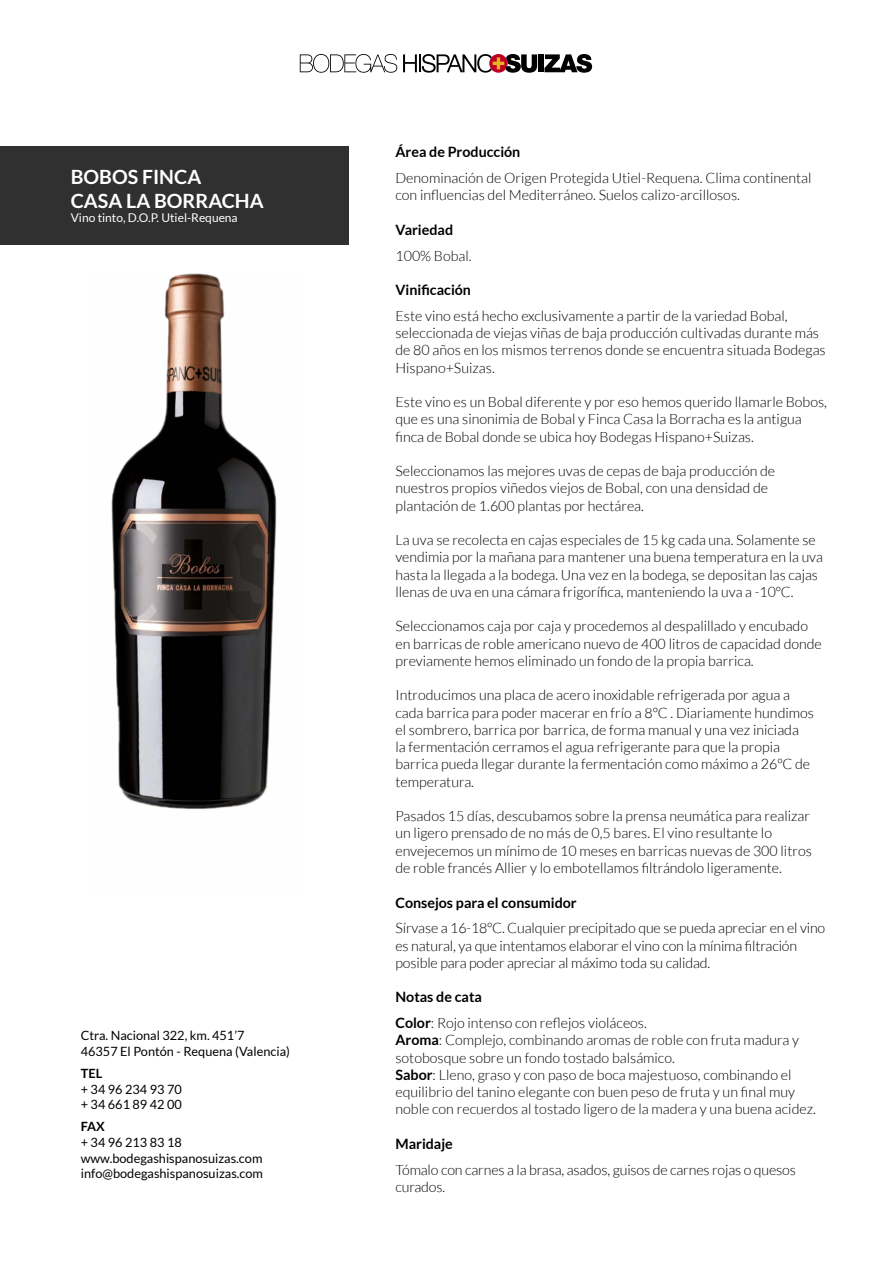
<style>
.page{position:relative;width:893px;height:1263px;background:#fff}
.page>*{position:absolute;margin:0;border:0;box-sizing:border-box;transform-origin:0 0}
.t1{font:700 19.65px/23.5px "Lato";color:#fff}
.t2{font:300 14.25px/17.2px "Lato";color:#000}
.t3{font:700 14.25px "Lato";color:#000}
.t4{font:12.75px/15.8px "Lato";color:#000}
.t5{font:700 12.75px "Lato";color:#000}
.t6{font:12px "Lato";color:#fff}
.s1{font-weight:700}
</style>
<div class="page">
<div style="left:0;top:146px;width:349px;height:98px;background:#303030"></div>
<div style="left:538px;top:54px;width:6px;height:18px;background:#000"></div>
<svg style="left:544px;top:54px;width:48px;height:19px"></svg>
<svg style="left:403px;top:54px;width:134px;height:19px"></svg>
<svg style="left:300px;top:54px;width:97px;height:19px"></svg>
<img style="left:111px;top:273px;width:166px;height:537px">
<h1 class="t1" style="left:71px;top:165px;width:194px">BOBOS FINCA<br>CASA LA BORRACHA</h1>
<p class="t6" style="left:71px;top:211px;width:168px">Vino tinto, D.O.P. Utiel-Requena</p>
<p class="t4" style="left:81px;top:1028px;width:211px">Ctra. Nacional 322, km. 451’7<br>46357 El Pontón - Requena (Valencia)</p>
<p class="t5" style="left:81px;top:1066px;width:23px">TEL</p>
<p class="t4" style="left:81px;top:1081px;width:103px">+ 34 96 234 93 70 + 34 661 89 42 00</p>
<p class="t5" style="left:81px;top:1119px;width:25px">FAX</p>
<p class="t4" style="left:81px;top:1134px;width:184px">+ 34 96 213 83 18 www.bodegashispanosuizas.com info@bodegashispanosuizas.com</p>
<p class="t3" style="left:395px;top:144px;width:126px">Área de Producción</p>
<p class="t2" style="left:395px;top:169px;width:418px">Denominación de Origen Protegida Utiel-Requena. Clima continental con influencias del Mediterráneo. Suelos calizo-arcillosos.</p>
<p class="t3" style="left:395px;top:221px;width:59px">Variedad</p>
<p class="t2" style="left:395px;top:247px;width:78px">100% Bobal.</p>
<p class="t3" style="left:395px;top:282px;width:77px">Vinificación</p>
<p class="t2" style="left:395px;top:307px;width:432px">Este vino está hecho exclusivamente a partir de la variedad Bobal, seleccionada de viejas viñas de baja producción cultivadas durante más de 80 años en los mismos terrenos donde se encuentra situada Bodegas Hispano+Suizas.</p>
<p class="t2" style="left:395px;top:393px;width:433px">Este vino es un Bobal diferente y por eso hemos querido llamarle Bobos, que es una sinonimia de Bobal y Finca Casa la Borracha es la antigua finca de Bobal donde se ubica hoy Bodegas Hispano+Suizas.</p>
<p class="t2" style="left:395px;top:462px;width:381px">Seleccionamos las mejores uvas de cepas de baja producción de nuestros propios viñedos viejos de Bobal, con una densidad de plantación de 1.600 plantas por hectárea.</p>
<p class="t2" style="left:395px;top:531px;width:429px">La uva se recolecta en cajas especiales de 15 kg cada una. Solamente se vendimia por la mañana para mantener una buena temperatura en la uva hasta la llegada a la bodega. Una vez en la bodega, se depositan las cajas llenas de uva en una cámara frigorífica, manteniendo la uva a -10ºC.</p>
<p class="t2" style="left:395px;top:618px;width:428px">Seleccionamos caja por caja y procedemos al despalillado y encubado en barricas de roble americano nuevo de 400 litros de capacidad donde previamente hemos eliminado un fondo de la propia barrica.</p>
<p class="t2" style="left:395px;top:687px;width:420px">Introducimos una placa de acero inoxidable refrigerada por agua a cada barrica para poder macerar en frío a 8ºC . Diariamente hundimos el sombrero, barrica por barrica, de forma manual y una vez iniciada<br>la fermentación cerramos el agua refrigerante para que la propia barrica pueda llegar durante la fermentación como máximo a 26ºC de temperatura.</p>
<p class="t2" style="left:395px;top:807px;width:418px">Pasados 15 días, descubamos sobre la prensa neumática para realizar un ligero prensado de no más de 0,5 bares. El vino resultante lo envejecemos un mínimo de 10 meses en barricas nuevas de 300 litros de roble francés Allier y lo embotellamos filtrándolo ligeramente.</p>
<p class="t3" style="left:395px;top:894px;width:183px">Consejos para el consumidor</p>
<p class="t2" style="left:395px;top:919px;width:431px">Sírvase a 16-18ºC. Cualquier precipitado que se pueda apreciar en el vino es natural, ya que intentamos elaborar el vino con la mínima filtración posible para poder apreciar al máximo toda su calidad.</p>
<p class="t2" style="left:395px;top:984px;width:253px;line-height:25.8px"><span class="s1">Notas de cata<br>Color</span>: Rojo intenso con reflejos violáceos.</p>
<p class="t2" style="left:395px;top:1031px;width:422px"><span class="s1">Aroma</span>: Complejo, combinando aromas de roble con fruta madura y sotobosque sobre un fondo tostado balsámico.<br><span class="s1">Sabor</span>: Lleno, graso y con paso de boca majestuoso, combinando el equilibrio del tanino elegante con buen peso de fruta y un final muy noble con recuerdos al tostado ligero de la madera y una buena acidez.</p>
<p class="t3" style="left:395px;top:1135px;width:59px">Maridaje</p>
<p class="t2" style="left:395px;top:1161px;width:402px">Tómalo con carnes a la brasa, asados, guisos de carnes rojas o quesos curados.</p>
</div>
